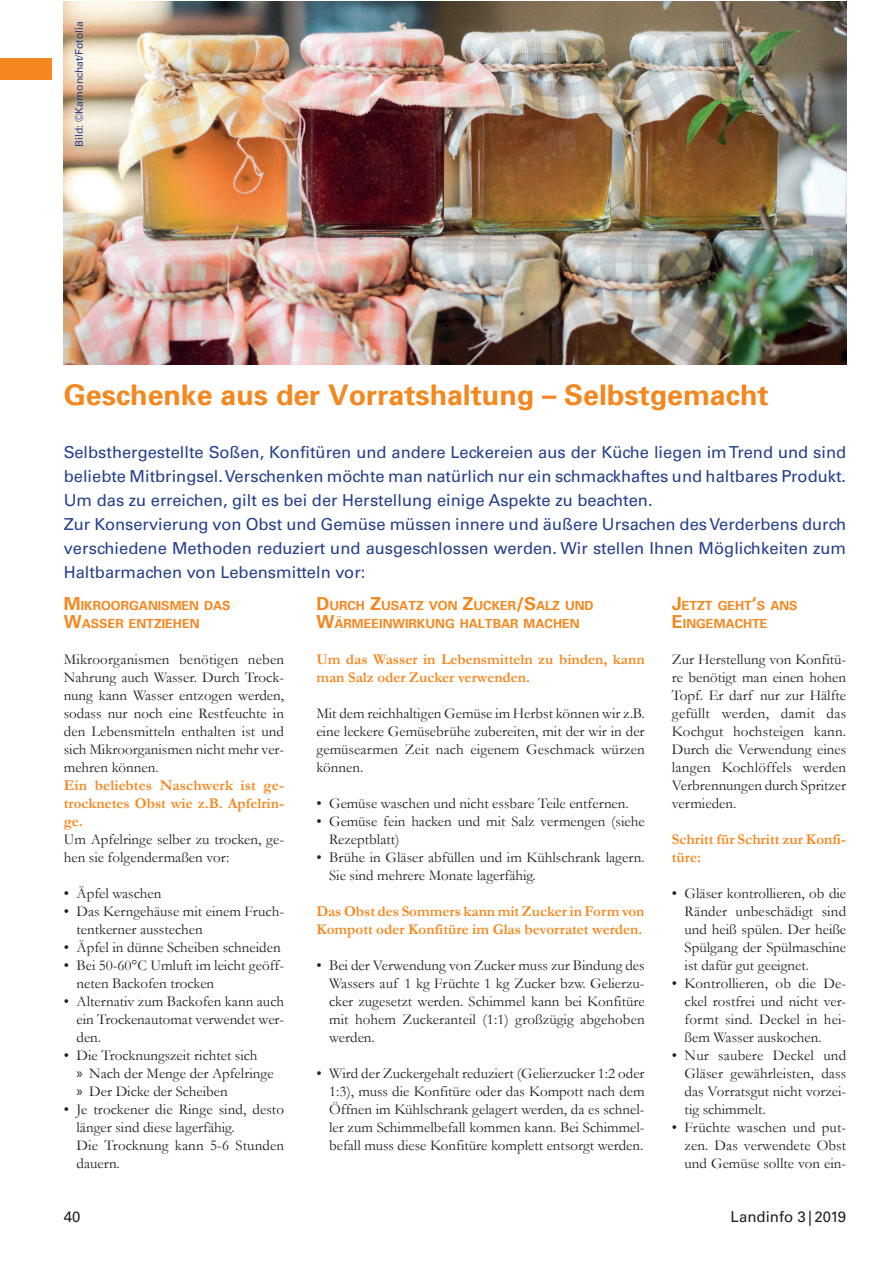
<style>
.page{position:relative;width:893px;height:1263px;background:#fff}
.page>*{position:absolute;margin:0;border:0;box-sizing:border-box;transform-origin:0 0}
.t1{font:700 28.5px "Univers 65";color:#f5871f}
.t2{font:16.5px/24px "Univers";color:#253f8e}
.t3{font:15px/18px "Garamond";color:#231f20;text-align:justify}
.t4{font:700 15px/18px "Garamond";color:#f5871f}
.t5{font:15px "Univers";color:#231f20}
.t6{font:700 12.6px/18px "Univers 65";color:#f5871f}
.t7{font:10.5px "Univers";color:#253f8e}
.s1{font-size:18px}
.s2{font-family:"Myriad Pro"}
</style>
<div class="page">
<img style="left:64px;top:1px;width:782px;height:364px">
<div style="left:0;top:58px;width:51px;height:22px;background:#f5871f"></div>
<p class="t7" style="left:73px;top:147px;width:127px;rotate:-90deg">Bild: ©Kamonchat/Fotolia</p>
<h1 class="t1" style="left:64px;top:376px;width:706px">Geschenke aus der Vorratshaltung – Selbstgemacht</h1>
<p class="t2" style="left:64px;top:441px;width:784px">Selbsthergestellte Soßen, Konfitüren und andere Leckereien aus der Küche liegen im Trend und sind beliebte Mitbringsel. Verschenken möchte man natürlich nur ein schmackhaftes und haltbares Produkt.<br>Um das zu erreichen, gilt es bei der Herstellung einige Aspekte zu beachten.<br>Zur Konservierung von Obst und Gemüse müssen innere und äußere Ursachen des Verderbens durch verschiedene Methoden reduziert und ausgeschlossen werden. Wir stellen Ihnen Möglichkeiten zum Haltbarmachen von Lebensmitteln vor:</p>
<p class="t6" style="left:64px;top:596px;width:168px"><span class="s1">M</span>IKROORGANISMEN DAS<br><span class="s1">W</span>ASSER ENTZIEHEN</p>
<p class="t3" style="left:64px;top:649px;width:222px">Mikroorganismen benötigen neben Nahrung auch Wasser. Durch Trock&shy;nung kann Wasser entzogen werden, sodass nur noch eine Restfeuchte in den Lebensmitteln enthalten ist und sich Mikroorganismen nicht mehr ver&shy;mehren können.</p>
<p class="t4" style="left:64px;top:776px;width:222px;text-align:justify">Ein beliebtes Naschwerk ist ge&shy;trocknetes Obst wie z.B. Apfelrin&shy;ge.</p>
<p class="t3" style="left:64px;top:829px;width:222px">Um Apfelringe selber zu trocken, ge&shy;hen sie folgendermaßen vor:</p>
<p class="t3" style="left:64px;top:883px;width:99px">• Äpfel waschen</p>
<p class="t3" style="left:77px;top:901px;width:209px;text-indent:-13px">• Das Kerngehäuse mit einem Fruch&shy;tentkerner ausstechen</p>
<p class="t3" style="left:64px;top:937px;width:218px">• Äpfel in dünne Scheiben schneiden</p>
<p class="t3" style="left:77px;top:955px;width:209px;text-indent:-13px">• Bei 50-60°C Umluft im leicht geöff&shy;neten Backofen trocken</p>
<p class="t3" style="left:77px;top:991px;width:209px;text-indent:-13px">• Alternativ zum Backofen kann auch ein Trockenautomat verwendet wer&shy;den.</p>
<p class="t3" style="left:77px;top:1045px;width:199px;text-align:left;text-indent:-13px">• Die Trocknungszeit richtet sich<br><span class="s2">»</span> Nach der Menge der Apfelringe <span class="s2">»</span> Der Dicke der Scheiben</p>
<p class="t3" style="left:76px;top:1099px;width:209px;text-align:left;text-indent:-13px">• Je trockener die Ringe sind, desto länger sind diese lagerfähig.<br>Die Trocknung kann 5-6 Stunden dauern.</p>
<p class="t6" style="left:316px;top:596px;width:279px"><span class="s1">D</span> URCH <span class="s1">Z</span>USATZ VON <span class="s1">Z</span>UCKER<span class="s1">/S</span>ALZ UND<br><span class="s1">W</span>ÄRMEEINWIRKUNG HALTBAR MACHEN</p>
<p class="t4" style="left:316px;top:650px;width:330px">Um das Wasser in Lebensmitteln zu binden, kann man Salz oder Zucker verwenden.</p>
<p class="t3" style="left:316px;top:703px;width:330px">Mit dem reichhaltigen Gemüse im Herbst können wir z.B. eine leckere Gemüsebrühe zubereiten, mit der wir in der gemüsearmen Zeit nach eigenem Geschmack würzen können.</p>
<p class="t3" style="left:316px;top:793px;width:314px">• Gemüse waschen und nicht essbare Teile entfernen.</p>
<p class="t3" style="left:329px;top:811px;width:317px;text-indent:-13px">• Gemüse fein hacken und mit Salz vermengen (siehe<br>Rezeptblatt)</p>
<p class="t3" style="left:329px;top:847px;width:317px;text-indent:-13px">• Brühe in Gläser abfüllen und im Kühlschrank lagern.<br>Sie sind mehrere Monate lagerfähig.</p>
<p class="t4" style="left:316px;top:902px;width:330px">Das Obst des Sommers kann mit Zucker in Form von<br>Kompott oder Konfitüre im Glas bevorratet werden.</p>
<p class="t3" style="left:329px;top:955px;width:317px;text-indent:-13px">• Bei der Verwendung von Zucker muss zur Bindung des Wassers auf 1 kg Früchte 1 kg Zucker bzw. Gelierzu&shy;cker zugesetzt werden. Schimmel kann bei Konfitüre mit hohem Zuckeranteil (1:1) großzügig abgehoben werden.</p>
<p class="t3" style="left:329px;top:1063px;width:317px;text-indent:-13px">• Wird der Zuckergehalt reduziert (Gelierzucker 1:2 oder 1:3), muss die Konfitüre oder das Kompott nach dem Öffnen im Kühlschrank gelagert werden, da es schnel&shy;ler zum Schimmelbefall kommen kann. Bei Schimmel&shy;befall muss diese Konfitüre komplett entsorgt werden.</p>
<p class="t6" style="left:672px;top:596px;width:127px"><span class="s1">J</span>ETZT GEHT<span class="s1">‘</span>S ANS<br><span class="s1">E</span> INGEMACHTE</p>
<p class="t3" style="left:672px;top:649px;width:176px">Zur Herstellung von Konfitü&shy;re benötigt man einen hohen Topf. Er darf nur zur Hälfte gefüllt werden, damit das Kochgut hochsteigen kann.<br>Durch die Verwendung eines langen Kochlöffels werden Verbrennungen durch Spritzer vermieden.</p>
<p class="t4" style="left:672px;top:830px;width:176px">Schritt für Schritt zur Konfi&shy;türe:</p>
<p class="t3" style="left:685px;top:883px;width:163px;text-indent:-13px">• Gläser kontrollieren, ob die Ränder unbeschädigt sind und heiß spülen. Der heiße Spülgang der Spülmaschine ist dafür gut geeignet.</p>
<p class="t3" style="left:685px;top:973px;width:163px;text-indent:-13px">• Kontrollieren, ob die De&shy;ckel rostfrei und nicht ver&shy;formt sind. Deckel in hei&shy;ßem Wasser auskochen.</p>
<p class="t3" style="left:685px;top:1045px;width:163px;text-indent:-13px">• Nur saubere Deckel und Gläser gewährleisten, dass das Vorratsgut nicht vorzei&shy;tig schimmelt.</p>
<p class="t3" style="left:685px;top:1117px;width:163px;text-indent:-13px">• Früchte waschen und put&shy;zen. Das verwendete Obst und Gemüse sollte von ein-</p>
<p class="t5" style="left:64px;top:1207px;width:18px">40</p>
<p class="t5" style="left:731px;top:1207px;width:117px">Landinfo 3 | 2019</p>
</div>
